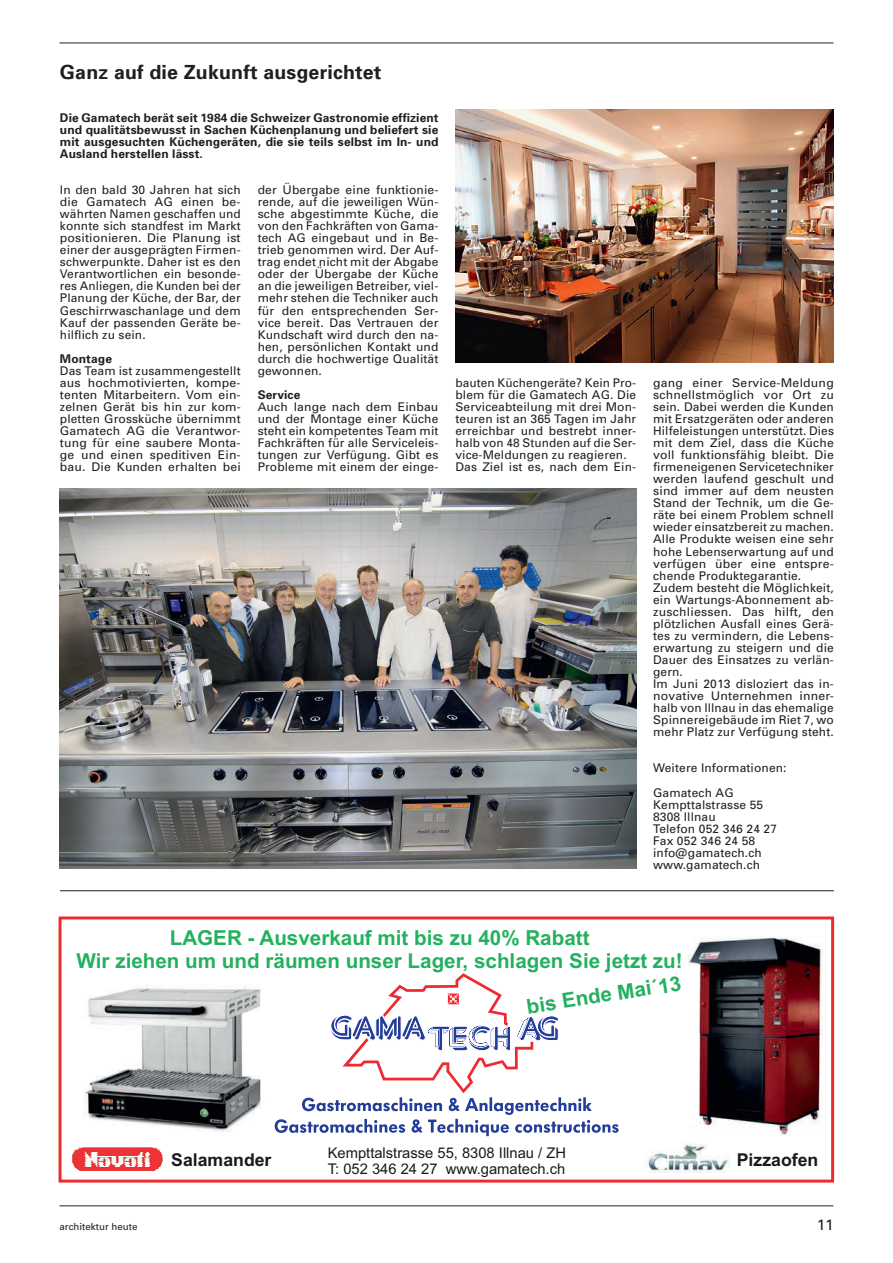
<style>
.page{position:relative;width:893px;height:1263px;background:#fff}
.page>*{position:absolute;margin:0;border:0;box-sizing:border-box;transform-origin:0 0}
.t1{font:700 20.55px/23.1px "Arial";color:#23b15f;text-align:center}
.t2{font:700 19.5px "Univers";letter-spacing:.01em;color:#231f20}
.t3{font:700 17.7px "Arial";color:#1a191e}
.t4{font:15px "Univers";color:#231f20}
.t5{font:14.7px/16.5px "Arial";color:#1a191e}
.t6{font:12px/12px "Univers";letter-spacing:.01em;color:#231f20;text-align:justify}
.t7{font:700 12px/12px "Univers";letter-spacing:.01em;color:#231f20;text-align:justify}
.t8{font:9.75px "Univers";color:#231f20}
</style>
<div class="page">
<hr style="left:60px;top:1205px;width:773px;height:1px;background:#231f20">
<hr style="left:60px;top:43px;width:773px;height:1px;background:#231f20">
<img style="left:60px;top:489px;width:576px;height:380px">
<img style="left:455px;top:110px;width:379px;height:252px">
<hr style="left:60px;top:890px;width:774px;height:1px;background:#231f20">
<div style="left:59px;top:916px;width:775px;height:266px;border:3px solid #ee2a30"></div>
<svg style="left:275px;top:916px;width:344px;height:221px"></svg>
<img style="left:72px;top:1153px;width:90px;height:18px">
<img style="left:74px;top:1151px;width:87px;height:3px">
<img style="left:75px;top:1149px;width:84px;height:2px">
<img style="left:77px;top:1148px;width:81px;height:2px">
<img style="left:78px;top:1147px;width:78px;height:2px">
<img style="left:80px;top:1146px;width:74px;height:2px">
<img style="left:82px;top:1146px;width:71px;height:1px">
<img style="left:688px;top:937px;width:135px;height:199px">
<img style="left:84px;top:985px;width:177px;height:147px">
<img style="left:644px;top:1144px;width:86px;height:29px">
<h2 class="t2" style="left:60px;top:61px;width:323px">Ganz auf die Zukunft ausgerichtet</h2>
<p class="t7" style="left:60px;top:111px;width:380px">Die Gamatech berät seit 1984 die Schweizer Gastronomie effizient und qualitätsbewusst in Sachen Küchenplanung und beliefert sie mit ausgesuchten Küchengeräten, die sie teils selbst im In- und Ausland herstellen lässt.</p>
<p class="t6" style="left:60px;top:184px;width:182px">In den bald 30 Jahren hat sich die Gamatech AG einen be&shy;währten Namen geschaffen und konnte sich standfest im Markt positionieren. Die Planung ist einer der ausgeprägten Firmen&shy;schwerpunkte. Daher ist es den Verantwortlichen ein besonde&shy;res Anliegen, die Kunden bei der Planung der Küche, der Bar, der Geschirrwaschanlage und dem Kauf der passenden Geräte be&shy;hilflich zu sein.</p>
<p class="t7" style="left:60px;top:352px;width:54px">Montage</p>
<p class="t6" style="left:60px;top:364px;width:182px">Das Team ist zusammengestellt aus hochmotivierten, kompe&shy;tenten Mitarbeitern. Vom ein&shy;zelnen Gerät bis hin zur kom&shy;pletten Grossküche übernimmt Gamatech AG die Verantwor&shy;tung für eine saubere Monta&shy;ge und einen speditiven Ein&shy;bau. Die Kunden erhalten bei</p>
<p class="t6" style="left:258px;top:184px;width:182px">der Übergabe eine funktionie&shy;rende, auf die jeweiligen Wün&shy;sche abgestimmte Küche, die von den Fachkräften von Gama&shy;tech AG eingebaut und in Be&shy;trieb genommen wird. Der Auf&shy;trag endet nicht mit der Abgabe oder der Übergabe der Küche an die jeweiligen Betreiber, viel&shy;mehr stehen die Techniker auch für den entsprechenden Ser&shy;vice bereit. Das Vertrauen der Kundschaft wird durch den na&shy;hen, persönlichen Kontakt und durch die hochwertige Qualität gewonnen.</p>
<p class="t7" style="left:258px;top:389px;width:44px">Service</p>
<p class="t6" style="left:258px;top:400px;width:182px">Auch lange nach dem Einbau und der Montage einer Küche steht ein kompetentes Team mit Fachkräften für alle Serviceleis&shy;tungen zur Verfügung. Gibt es Probleme mit einem der einge-</p>
<p class="t6" style="left:455px;top:376px;width:182px;text-align:left">bauten Küchengeräte? Kein Pro&shy;blem für die Gamatech AG. Die<br>Serviceabteilung mit drei Mon&shy;teuren ist an 365 Tagen im Jahr erreichbar und bestrebt inner&shy;halb von 48 Stunden auf die Ser&shy;vice-Meldungen zu reagieren.<br>Das Ziel ist es, nach dem Ein-</p>
<p class="t6" style="left:653px;top:376px;width:182px;text-align:left">gang einer Service-Meldung schnellstmöglich vor Ort zu sein. Dabei werden die Kunden mit Ersatzgeräten oder anderen<br>Hilfeleistungen unterstützt. Dies mit dem Ziel, dass die Küche voll funktionsfähig bleibt. Die firmeneigenen Servicetechniker werden laufend geschult und sind immer auf dem neusten<br>Stand der Technik, um die Ge&shy;räte bei einem Problem schnell wieder einsatzbereit zu machen.<br>Alle Produkte weisen eine sehr hohe Lebenserwartung auf und verfügen über eine entspre&shy;chende Produktegarantie.<br>Zudem besteht die Möglichkeit, ein Wartungs-Abonnement ab&shy;zuschliessen. Das hilft, den plötzlichen Ausfall eines Gerä&shy;tes zu vermindern, die Lebens&shy;erwartung zu steigern und die<br>Dauer des Einsatzes zu verlän&shy;gern.<br>Im Juni 2013 disloziert das in&shy;novative Unternehmen inner&shy;halb von Illnau in das ehemalige<br>Spinnereigebäude im Riet 7, wo mehr Platz zur Verfügung steht.</p>
<p class="t6" style="left:653px;top:756px;width:135px;line-height:24.2px">Weitere Informationen:<br>Gamatech AG</p>
<p class="t6" style="left:653px;top:798px;width:125px;text-align:left">Kempttalstrasse 55<br>8308 Illnau<br>Telefon 052 346 24 27<br>Fax 052 346 24 58 info@gamatech.ch www.gamatech.ch</p>
<h1 class="t1" style="left:77px;top:928px;width:608px">LAGER - Ausverkauf mit bis zu 40% Rabatt<br>Wir ziehen um und räumen unser Lager, schlagen Sie jetzt zu!</h1>
<h3 class="t3" style="left:171px;top:1153px;width:102px">Salamander</h3>
<h1 class="t1" style="left:525px;top:997px;width:157px;rotate:-9deg">bis Ende Mai´13</h1>
<p class="t5" style="left:328px;top:1145px;width:240px">Kempttalstrasse 55, 8308 Illnau / ZH<br>T: 052 346 24 27 www.gamatech.ch</p>
<h3 class="t3" style="left:737px;top:1153px;width:83px">Pizzaofen</h3>
<p class="t8" style="left:60px;top:1221px;width:80px">architektur heute</p>
<p class="t4" style="left:817px;top:1216px;width:18px">11</p>
</div>
